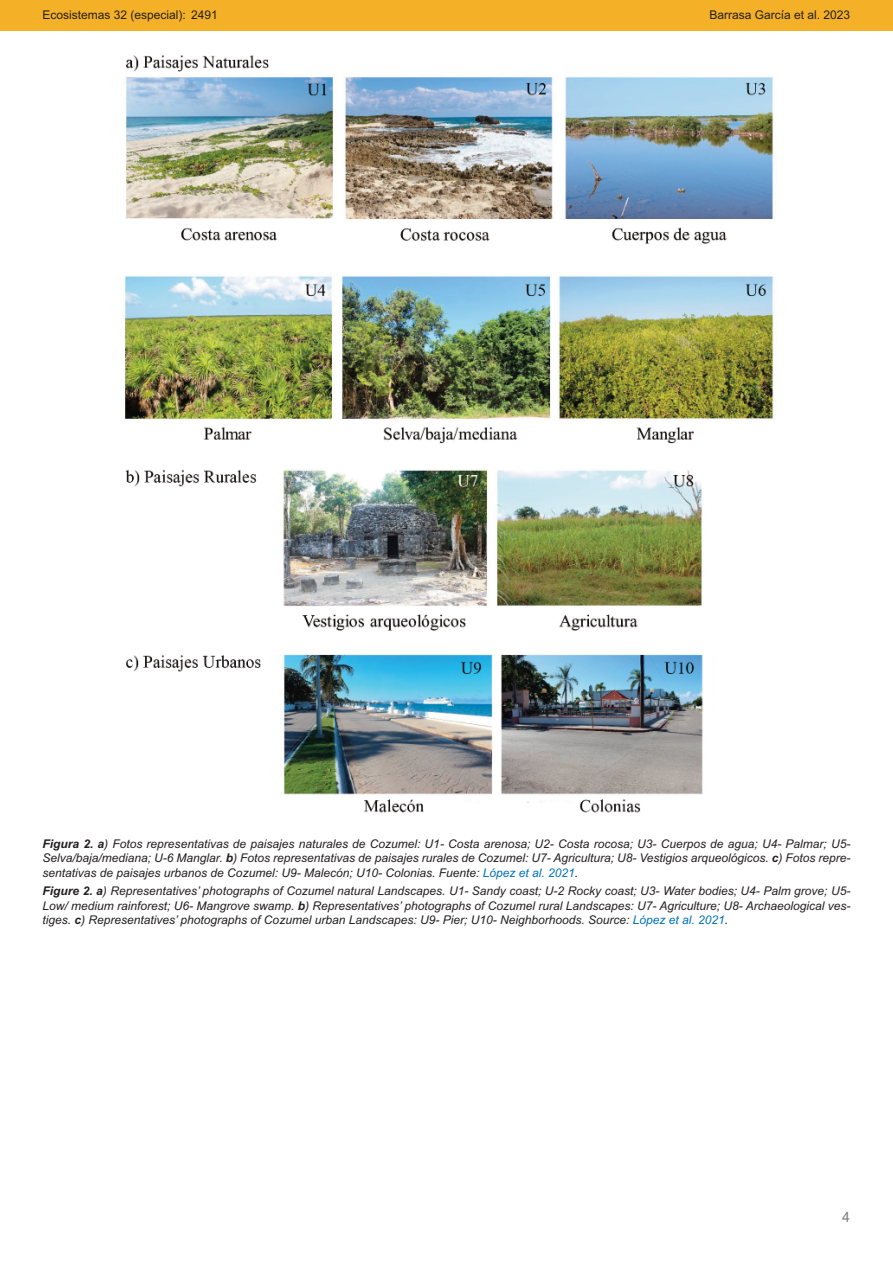
<style>
.page{position:relative;width:893px;height:1263px;background:#fff}
.page>*{position:absolute;margin:0;border:0;box-sizing:border-box;transform-origin:0 0}
.t1{font:14.25px "Arial";color:#7f7e7c}
.t2{font:italic 12px/14.4px "Arial";color:#231f20;text-align:justify}
.t3{font:12px "Arial";color:#231f20}
.s1{font-weight:700}
.s2{color:#0072ba}
</style>
<div class="page">
<div style="left:0;top:0;width:893px;height:30px;background:#f4b027"></div>
<img style="left:124px;top:55px;width:650px;height:758px">
<p class="t3" style="left:43px;top:7px;width:177px">Ecosistemas 32 (especial): 2491</p>
<p class="t3" style="left:709px;top:7px;width:142px">Barrasa García et al. 2023</p>
<p class="t2" style="left:43px;top:836px;width:809px"><span class="s1">Figura 2. a</span>) Fotos representativas de paisajes naturales de Cozumel: U1- Costa arenosa; U2- Costa rocosa; U3- Cuerpos de agua; U4- Palmar; U5- Selva/baja/mediana; U-6 Manglar. <span class="s1">b</span>) Fotos representativas de paisajes rurales de Cozumel: U7- Agricultura; U8- Vestigios arqueológicos. <span class="s1">c</span>) Fotos repre&shy;sentativas de paisajes urbanos de Cozumel: U9- Malecón; U10- Colonias. Fuente: <span class="s2">López et al. 2021</span>.</p>
<p class="t2" style="left:43px;top:884px;width:809px"><span class="s1">Figure 2. a</span>) Representatives’ photographs of Cozumel natural Landscapes. U1- Sandy coast; U-2 Rocky coast; U3- Water bodies; U4- Palm grove; U5- Low/ medium rainforest; U6- Mangrove swamp. <span class="s1">b</span>) Representatives’ photographs of Cozumel rural Landscapes: U7- Agriculture; U8- Archaeological ves&shy;tiges. <span class="s1">c</span>) Representatives’ photographs of Cozumel urban Landscapes: U9- Pier; U10- Neighborhoods. Source: <span class="s2">López et al. 2021</span>.</p>
<p class="t1" style="left:842px;top:1209px;width:9px">4</p>
</div>
